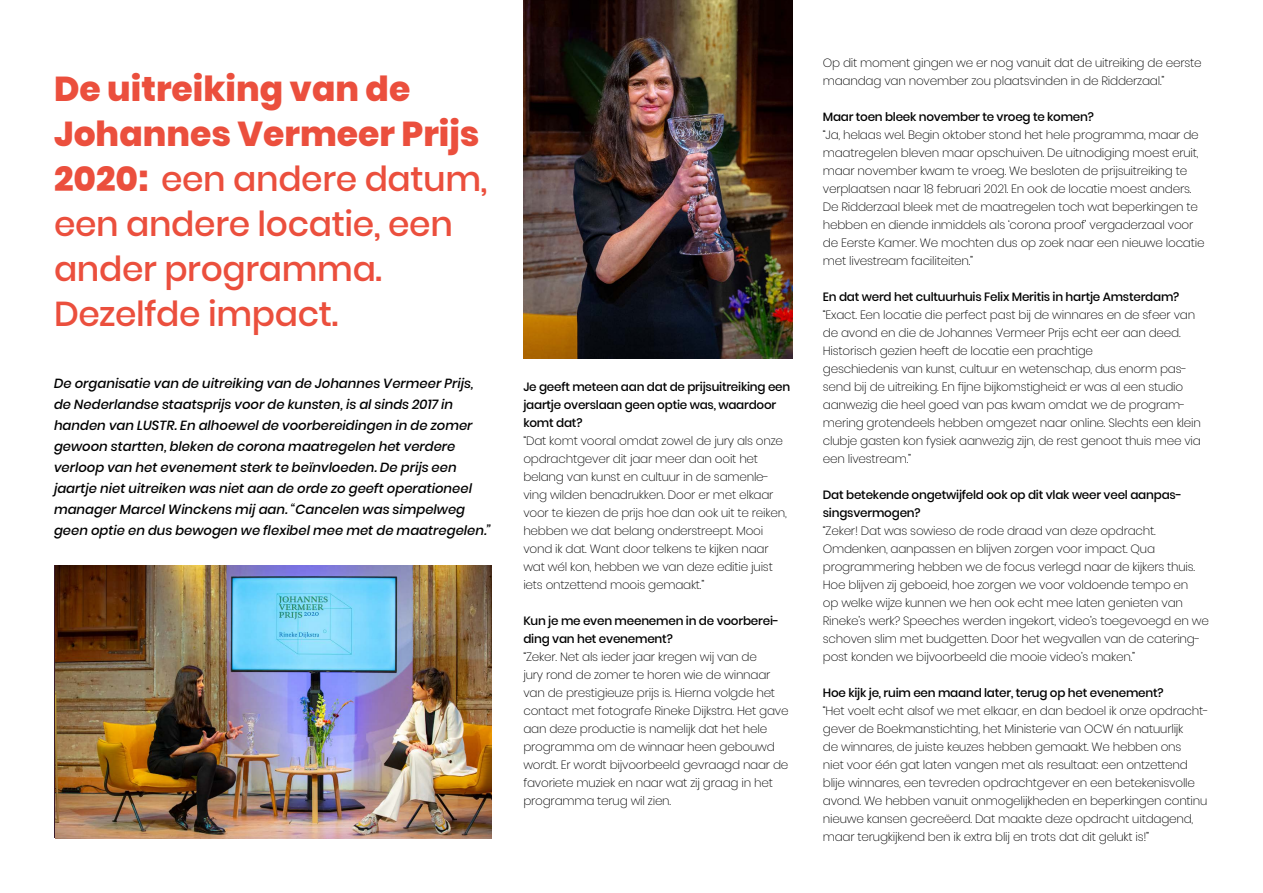
<style>
.page{position:relative;width:1263px;height:893px;background:#fff}
.page>*{position:absolute;margin:0;border:0;box-sizing:border-box;transform-origin:0 0}
.t1{font:500 34.5px/45px "Poppins";letter-spacing:-.01em;color:#eb4f3d}
.t2{font:italic 500 13.2px/21px "Poppins";color:#000}
.t3{font:200 12px/18px "Poppins";letter-spacing:-.02em;color:#000}
.t4{font:500 12px/18px "Poppins";letter-spacing:-.02em;color:#000}
.s1{font-weight:800}
</style>
<div class="page">
<img style="left:523px;top:0;width:269px;height:359px">
<img style="left:55px;top:566px;width:436px;height:272px">
<h1 class="t1" style="left:54px;top:66px;width:435px"><span class="s1">De uitreiking van de<br>Johannes Vermeer Prijs<br>2020:</span> een andere datum, een andere locatie, een ander programma.<br>Dezelfde impact.</h1>
<p class="t2" style="left:54px;top:373px;width:439px">De organisatie van de uitreiking van de Johannes Vermeer Prijs, de Nederlandse staatsprijs voor de kunsten, is al sinds 2017 in handen van LUSTR. En alhoewel de voorbereidingen in de zomer gewoon startten, bleken de corona maatregelen het verdere verloop van het evenement sterk te beïnvloeden. De prijs een jaartje niet uitreiken was niet aan de orde zo geeft operationeel manager Marcel Winckens mij aan. “Cancelen was simpelweg geen optie en dus bewogen we flexibel mee met de maatregelen.”</p>
<p class="t4" style="left:523px;top:378px;width:268px">Je geeft meteen aan dat de prijsuitreiking een jaartje overslaan geen optie was, waardoor komt dat?</p>
<p class="t3" style="left:523px;top:432px;width:265px">“Dat komt vooral omdat zowel de jury als onze opdrachtgever dit jaar meer dan ooit het belang van kunst en cultuur in de samenle&shy;ving wilden benadrukken. Door er met elkaar voor te kiezen de prijs hoe dan ook uit te reiken, hebben we dat belang onderstreept. Mooi vond ik dat. Want door telkens te kijken naar wat wél kon, hebben we van deze editie juist iets ontzettend moois gemaakt.”</p>
<p class="t4" style="left:523px;top:612px;width:257px">Kun je me even meenemen in de voorberei&shy;ding van het evenement?</p>
<p class="t3" style="left:523px;top:648px;width:267px">“Zeker. Net als ieder jaar kregen wij van de<br>jury rond de zomer te horen wie de winnaar van de prestigieuze prijs is. Hierna volgde het contact met fotografe Rineke Dijkstra. Het gave aan deze productie is namelijk dat het hele programma om de winnaar heen gebouwd wordt. Er wordt bijvoorbeeld gevraagd naar de favoriete muziek en naar wat zij graag in het programma terug wil zien.</p>
<p class="t3" style="left:823px;top:53px;width:380px">Op dit moment gingen we er nog vanuit dat de uitreiking de eerste maandag van november zou plaatsvinden in de Ridderzaal.”</p>
<p class="t4" style="left:823px;top:107px;width:272px">Maar toen bleek november te vroeg te komen?</p>
<p class="t3" style="left:823px;top:125px;width:383px">“Ja, helaas wel. Begin oktober stond het hele programma, maar de maatregelen bleven maar opschuiven. De uitnodiging moest eruit, maar november kwam te vroeg. We besloten de prijsuitreiking te verplaatsen naar 18 februari 2021. En ook de locatie moest anders.<br>De Ridderzaal bleek met de maatregelen toch wat beperkingen te hebben en diende inmiddels als ‘corona proof’ vergaderzaal voor de Eerste Kamer. We mochten dus op zoek naar een nieuwe locatie met livestream faciliteiten.”</p>
<p class="t4" style="left:823px;top:287px;width:358px">En dat werd het cultuurhuis Felix Meritis in hartje Amsterdam?</p>
<p class="t3" style="left:823px;top:305px;width:380px">“Exact. Een locatie die perfect past bij de winnares en de sfeer van de avond en die de Johannes Vermeer Prijs echt eer aan deed.<br>Historisch gezien heeft de locatie een prachtige<br>geschiedenis van kunst, cultuur en wetenschap, dus enorm pas&shy;send bij de uitreiking. En fijne bijkomstigheid: er was al een studio aanwezig die heel goed van pas kwam omdat we de program&shy;mering grotendeels hebben omgezet naar online. Slechts een klein clubje gasten kon fysiek aanwezig zijn, de rest genoot thuis mee via een livestream.”</p>
<p class="t4" style="left:823px;top:485px;width:360px">Dat betekende ongetwijfeld ook op dit vlak weer veel aanpas&shy;singsvermogen?</p>
<p class="t3" style="left:823px;top:521px;width:388px">“Zeker! Dat was sowieso de rode draad van deze opdracht.<br>Omdenken, aanpassen en blijven zorgen voor impact. Qua programmering hebben we de focus verlegd naar de kijkers thuis.<br>Hoe blijven zij geboeid, hoe zorgen we voor voldoende tempo en<br>op welke wijze kunnen we hen ook echt mee laten genieten van Rineke’s werk? Speeches werden ingekort, video’s toegevoegd en we schoven slim met budgetten. Door het wegvallen van de catering&shy;post konden we bijvoorbeeld die mooie video’s maken.”</p>
<p class="t4" style="left:823px;top:683px;width:342px">Hoe kijk je, ruim een maand later, terug op het evenement?</p>
<p class="t3" style="left:823px;top:701px;width:388px">“Het voelt echt alsof we met elkaar, en dan bedoel ik onze opdracht&shy;gever de Boekmanstichting, het Ministerie van OCW én natuurlijk<br>de winnares, de juiste keuzes hebben gemaakt. We hebben ons<br>niet voor één gat laten vangen met als resultaat: een ontzettend blije winnares, een tevreden opdrachtgever en een betekenisvolle avond. We hebben vanuit onmogelijkheden en beperkingen continu nieuwe kansen gecreëerd. Dat maakte deze opdracht uitdagend, maar terugkijkend ben ik extra blij en trots dat dit gelukt is!”</p>
</div>
